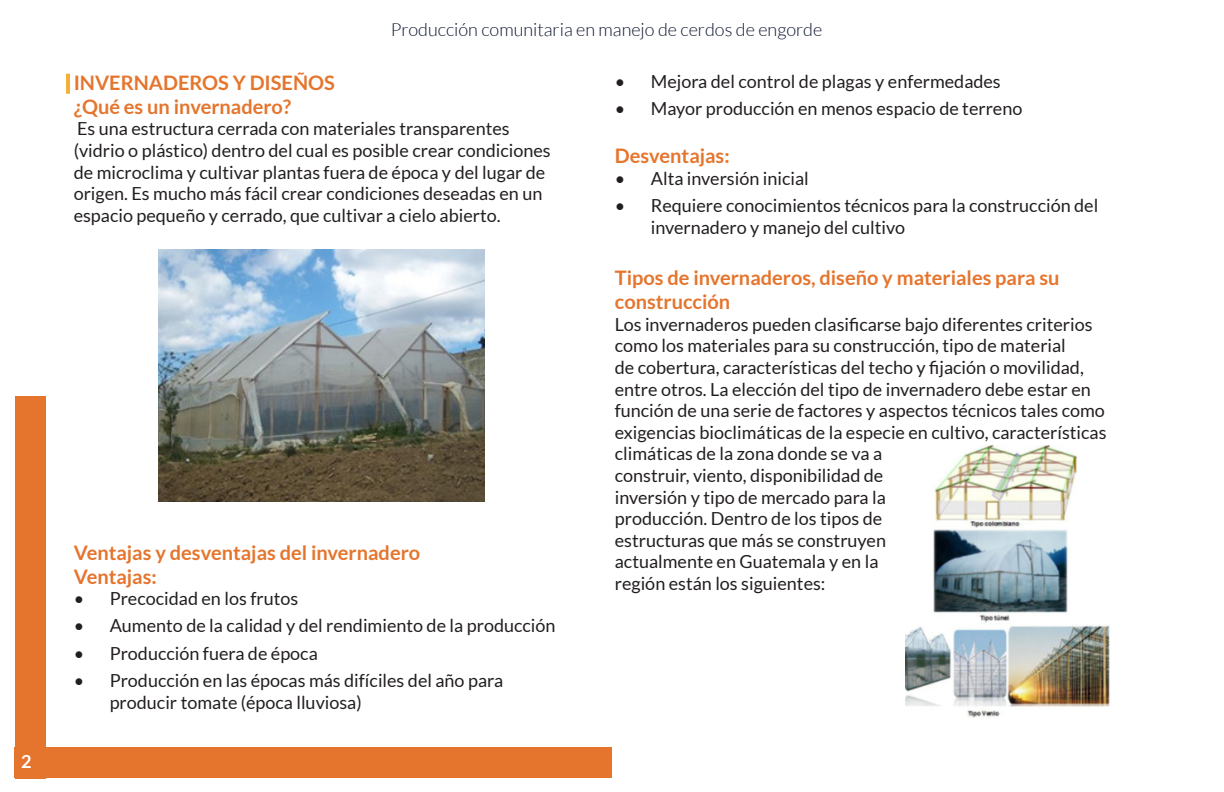
<style>
.page{position:relative;width:1224px;height:792px;background:#fff}
.page>*{position:absolute;margin:0;border:0;box-sizing:border-box;transform-origin:0 0}
.Titulo_2{font:700 20px/24px "Lato";color:#e5752d}
.Titulo_1{font:700 20px "Lato";color:#e5752d}
.Parrafo{font:18px/21.6px "Lato";color:#231f20}
.t1{font:300 18px "Lato";color:#0c142f}
.t2{font:700 18px "Lato";color:#fff}
</style>
<div class="page">
<div style="left:15px;top:396px;width:30px;height:382px;background:#e5752d"></div>
<div style="left:15px;top:748px;width:597px;height:30px;background:#e5752d"></div>
<hr style="left:66px;top:74px;width:4px;height:20px;background:#f4af34">
<img style="left:158px;top:250px;width:327px;height:251px">
<img style="left:906px;top:446px;width:204px;height:272px">
<p class="t2" style="left:21px;top:751px;width:12px">2</p>
<p class="t1" style="left:391px;top:20px;width:433px">Producción comunitaria en manejo de cerdos de engorde</p>
<p class="Titulo_1" style="left:74px;top:71px;width:263px">INVERNADEROS Y DISEÑOS</p>
<p class="Titulo_2" style="left:74px;top:94px;width:219px">¿Qué es un invernadero?</p>
<p class="Parrafo" style="left:74px;top:118px;width:479px">Es una estructura cerrada con materiales transparentes (vidrio o plástico) dentro del cual es posible crear condiciones de microclima y cultivar plantas fuera de época y del lugar de origen. Es mucho más fácil crear condiciones deseadas en un espacio pequeño y cerrado, que cultivar a cielo abierto.</p>
<p class="Titulo_2" style="left:74px;top:540px;width:348px">Ventajas y desventajas del invernadero</p>
<p class="Titulo_2" style="left:74px;top:564px;width:85px">Ventajas:</p>
<p class="Parrafo" style="left:74px;top:588px;width:226px">• Precocidad en los frutos</p>
<p class="Parrafo" style="left:74px;top:615px;width:483px">• Aumento de la calidad y del rendimiento de la producción</p>
<p class="Parrafo" style="left:74px;top:642px;width:246px">• Producción fuera de época</p>
<p class="Parrafo" style="left:110px;top:670px;width:395px;text-indent:-36px">• Producción en las épocas más difíciles del año para producir tomate (época lluviosa)</p>
<p class="Parrafo" style="left:615px;top:71px;width:387px">• Mejora del control de plagas y enfermedades</p>
<p class="Parrafo" style="left:615px;top:98px;width:409px">• Mayor producción en menos espacio de terreno</p>
<p class="Titulo_2" style="left:615px;top:144px;width:116px">Desventajas:</p>
<p class="Parrafo" style="left:615px;top:168px;width:196px">• Alta inversión inicial</p>
<p class="Parrafo" style="left:651px;top:195px;width:449px;text-indent:-36px">• Requiere conocimientos técnicos para la construcción del invernadero y manejo del cultivo</p>
<p class="Titulo_2" style="left:615px;top:266px;width:446px">Tipos de invernaderos, diseño y materiales para su construcción</p>
<p class="Parrafo" style="left:615px;top:313px;width:493px">Los invernaderos pueden clasificarse bajo diferentes criterios como los materiales para su construcción, tipo de material<br>de cobertura, características del techo y fijación o movilidad, entre otros. La elección del tipo de invernadero debe estar en función de una serie de factores y aspectos técnicos tales como exigencias bioclimáticas de la especie en cultivo, características climáticas de la zona donde se va a<br>construir, viento, disponibilidad de<br>inversión y tipo de mercado para la<br>producción. Dentro de los tipos de<br>estructuras que más se construyen<br>actualmente en Guatemala y en la<br>región están los siguientes:</p>
</div>
